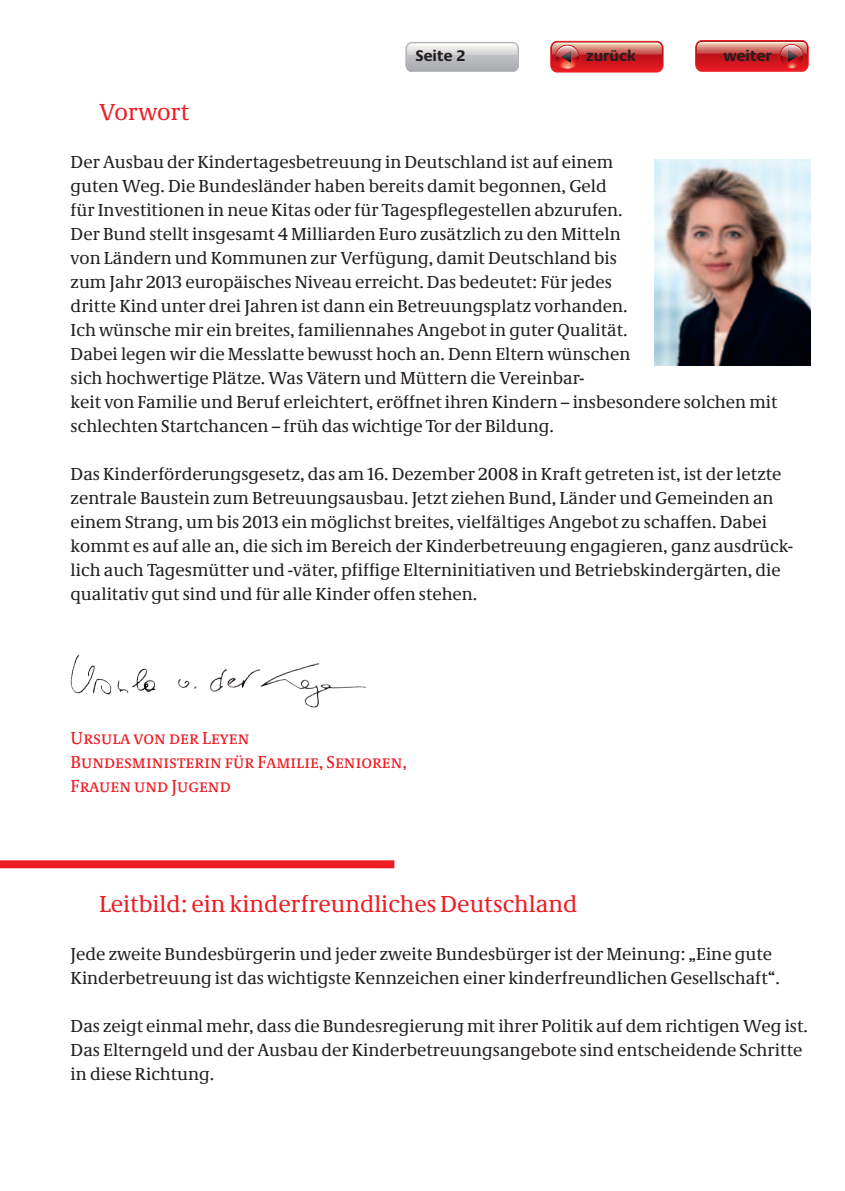
<style>
.page{position:relative;width:845px;height:1191px;background:#fff}
.page>*{position:absolute;margin:0;border:0;box-sizing:border-box;transform-origin:0 0}
.t1{font:24px "Neue Demos";color:#ee1d23}
.t2{font:18px/24px "Neue Demos";color:#231f20}
.t3{font:18px/24px "Neue Demos CESC Os F";color:#ee1d23}
.t4{font:700 16px "Neue Praxis";color:#231f20}
</style>
<div class="page">
<img style="left:654px;top:160px;width:155px;height:205px">
<img style="left:70px;top:654px;width:25px;height:39px">
<div style="left:0;top:860px;width:394px;height:8px;background:#ee1d23"></div>
<svg style="left:695px;top:40px;width:113px;height:32px;background:#d34747"></svg>
<svg style="left:550px;top:41px;width:113px;height:31px;background:#d44a49"></svg>
<svg style="left:405px;top:42px;width:113px;height:29px;background:#c8c9ca"></svg>
<p class="t4" style="left:415px;top:46px;width:51px">Seite 2</p>
<p class="t4" style="left:585px;top:46px;width:51px">zurück</p>
<p class="t4" style="left:723px;top:46px;width:50px">weiter</p>
<p class="t1" style="left:99px;top:97px;width:92px">Vorwort</p>
<p class="t2" style="left:71px;top:150px;width:708px">Der Ausbau der Kindertagesbetreuung in Deutschland ist auf einem<br>guten Weg. Die Bundesländer haben bereits damit begonnen, Geld<br>für Investitionen in neue Kitas oder für Tagespflegestellen abzurufen.<br>Der Bund stellt insgesamt 4 Milliarden Euro zusätzlich zu den Mitteln<br>von Ländern und Kommunen zur Verfügung, damit Deutschland bis<br>zum Jahr 2013 europäisches Niveau erreicht. Das bedeutet: Für jedes<br>dritte Kind unter drei Jahren ist dann ein Betreuungsplatz vorhanden.<br>Ich wünsche mir ein breites, familiennahes Angebot in guter Qualität.<br>Dabei legen wir die Messlatte bewusst hoch an. Denn Eltern wünschen<br>sich hochwertige Plätze. Was Vätern und Müttern die Vereinbar-<br>keit von Familie und Beruf erleichtert, eröffnet ihren Kindern – insbesondere solchen mit schlechten Startchancen – früh das wichtige Tor der Bildung.</p>
<p class="t2" style="left:71px;top:462px;width:723px">Das Kinderförderungsgesetz, das am 16. Dezember 2008 in Kraft getreten ist, ist der letzte zentrale Baustein zum Betreuungsausbau. Jetzt ziehen Bund, Länder und Gemeinden an einem Strang, um bis 2013 ein möglichst breites, vielfältiges Angebot zu schaffen. Dabei kommt es auf alle an, die sich im Bereich der Kinderbetreuung engagieren, ganz ausdrück&shy;lich auch Tagesmütter und -väter, pfiffige Elterninitiativen und Betriebskindergärten, die qualitativ gut sind und für alle Kinder offen stehen.</p>
<p class="t3" style="left:71px;top:726px;width:338px">Ursula von der Leyen<br>Bundesministerin für Familie, Senioren,<br>Frauen und Jugend</p>
<p class="t1" style="left:99px;top:889px;width:479px">Leitbild: ein kinderfreundliches Deutschland</p>
<p class="t2" style="left:71px;top:942px;width:710px">Jede zweite Bundesbürgerin und jeder zweite Bundesbürger ist der Meinung: „Eine gute<br>Kinderbetreuung ist das wichtigste Kennzeichen einer kinderfreundlichen Gesellschaft“.</p>
<p class="t2" style="left:71px;top:1014px;width:738px">Das zeigt einmal mehr, dass die Bundesregierung mit ihrer Politik auf dem richtigen Weg ist.<br>Das Elterngeld und der Ausbau der Kinderbetreuungsangebote sind entscheidende Schritte in diese Richtung.</p>
</div>
